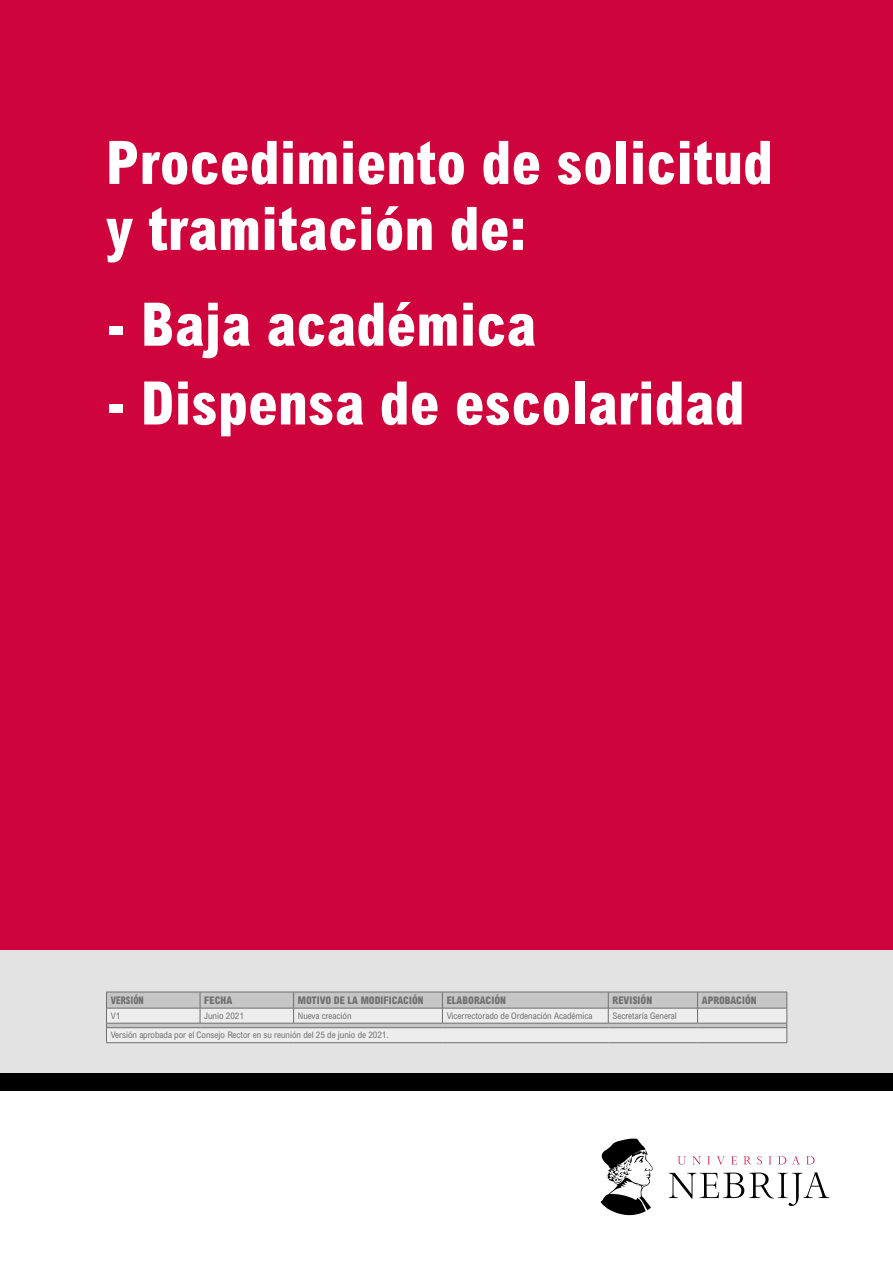
<style>
.page{position:relative;width:893px;height:1263px;background:#fff}
.page>*{position:absolute;margin:0;border:0;box-sizing:border-box;transform-origin:0 0}
.t1{font:800 condensed 60px/66px "Arial MT Pro";color:#fff}
.t2{font:800 condensed 10.5px "Arial MT Pro";color:#706f6f}
.t3{font:800 condensed 10.5px "Arial MT Pro";color:#706f6f;scale:.9 1}
.t4{font:condensed 9px "Arial MT Pro";color:#706f6f}
</style>
<div class="page">
<div style="left:0;top:950px;width:893px;height:123px;background:#e3e3e3"></div>
<div style="left:0;top:1073px;width:893px;height:18px;background:#000"></div>
<div style="left:0;top:0;width:893px;height:950px;background:#d0043c"></div>
<svg style="left:600px;top:1138px;width:53px;height:77px"></svg>
<svg style="left:677px;top:1156px;width:137px;height:8px"></svg>
<svg style="left:669px;top:1172px;width:160px;height:34px"></svg>
<svg style="left:106px;top:992px;width:682px;height:51px"></svg>
<hr style="left:106px;top:1042px;width:94px;height:1px;background:#706f6f">
<hr style="left:200px;top:1042px;width:94px;height:1px;background:#706f6f">
<hr style="left:294px;top:1042px;width:148px;height:1px;background:#706f6f">
<hr style="left:442px;top:1042px;width:166px;height:1px;background:#706f6f">
<hr style="left:608px;top:1042px;width:90px;height:1px;background:#706f6f">
<hr style="left:698px;top:1042px;width:89px;height:1px;background:#706f6f">
<h1 class="t1" style="left:106px;top:132px;width:668px">Procedimiento de solicitud y tramitación de:</h1>
<h1 class="t1" style="left:106px;top:294px;width:432px">- Baja académica</h1>
<h1 class="t1" style="left:106px;top:372px;width:640px">- Dispensa de escolaridad</h1>
<p class="t3" style="left:111px;top:994px;width:38px">VERSIÓN</p>
<p class="t2" style="left:204px;top:994px;width:30px">FECHA</p>
<p class="t2" style="left:298px;top:994px;width:127px">MOTIVO DE LA MODIFICACIÓN</p>
<p class="t2" style="left:447px;top:994px;width:61px">ELABORACIÓN</p>
<p class="t2" style="left:612px;top:994px;width:41px">REVISIÓN</p>
<p class="t2" style="left:702px;top:994px;width:56px">APROBACIÓN</p>
<p class="t4" style="left:111px;top:1010px;width:11px">V1</p>
<p class="t4" style="left:204px;top:1010px;width:41px">Junio 2021</p>
<p class="t4" style="left:298px;top:1010px;width:55px">Nueva creación</p>
<p class="t4" style="left:447px;top:1010px;width:147px">Vicerrectorado de Ordenación Académica</p>
<p class="t4" style="left:612px;top:1010px;width:66px">Secretaría General</p>
<p class="t4" style="left:111px;top:1030px;width:279px">Versión aprobada por el Consejo Rector en su reunión del 25 de junio de 2021.</p>
</div>
